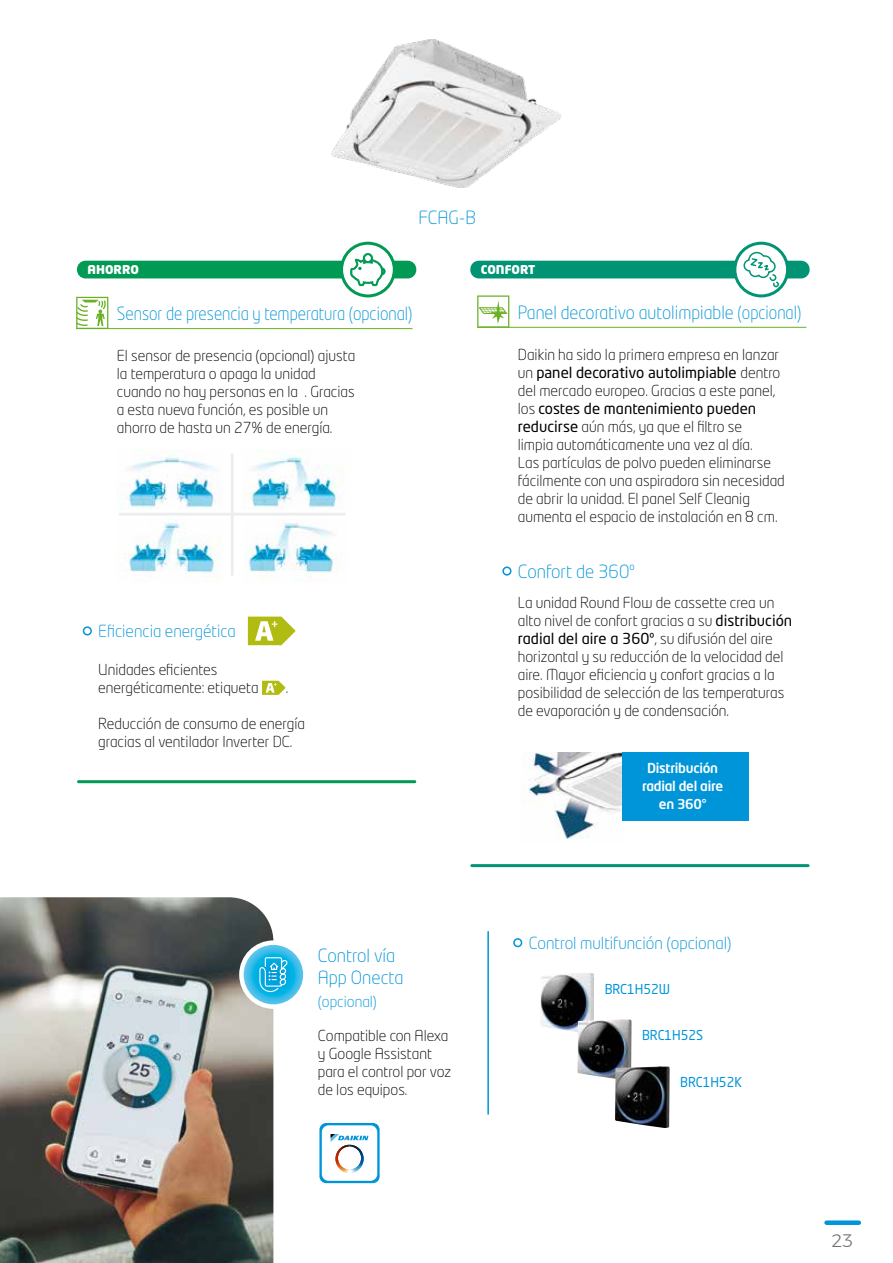
<style>
.page{position:relative;width:893px;height:1263px;background:#fff}
.page>*{position:absolute;margin:0;border:0;box-sizing:border-box;transform-origin:0 0}
.t1{font:300 18px/22.5px "Neo Tech Std";color:#0095d8}
.t2{font:300 18px "Neo Tech Std";color:#0095d8;scale:.9 1}
.t3{font:300 18px "Montserrat";color:#707172}
.t4{font:300 16.5px "Neo Tech Std";color:#0095d8}
.t5{font:300 15px/18px "Neo Tech Std";color:#000}
.t6{font:15px "Neo Sans Std";color:#000}
.t7{font:300 15px "Neo Tech Std";color:#0095d8}
.t8{font:500 13.5px/18px "Neo Tech Std";letter-spacing:-.02em;color:#fff;text-align:center}
.t9{font:13.5px "Neo Tech Std";color:#0095d8;scale:.94 1}
.t10{font:900 12px "Neo Tech Std";color:#fff}
.s1{font-family:"Neo Tech Std";font-weight:300}
.s2{font-weight:400}
</style>
<div class="page">
<hr style="left:472px;top:864px;width:336px;height:3px;background:#009475">
<hr style="left:477px;top:327px;width:329px;height:1px;background:#6ab023">
<svg style="left:477px;top:295px;width:32px;height:33px"></svg>
<img style="left:528px;top:752px;width:94px;height:87px">
<div style="left:622px;top:752px;width:126px;height:68px;background:#0095d8"></div>
<hr style="left:79px;top:780px;width:336px;height:3px;background:#009a54">
<img style="left:117px;top:454px;width:103px;height:56px">
<img style="left:125px;top:519px;width:95px;height:55px">
<hr style="left:119px;top:513px;width:227px;height:3px;background:#eceded">
<hr style="left:231px;top:454px;width:3px;height:121px;background:#eceded">
<img style="left:247px;top:450px;width:96px;height:58px">
<img style="left:244px;top:519px;width:93px;height:58px">
<hr style="left:76px;top:328px;width:337px;height:1px;background:#6ab023">
<svg style="left:76px;top:297px;width:32px;height:32px"></svg>
<svg style="left:262px;top:681px;width:24px;height:14px"></svg>
<svg style="left:248px;top:617px;width:48px;height:28px"></svg>
<img style="left:332px;top:39px;width:229px;height:149px">
<div style="left:470px;top:261px;width:340px;height:17px;background:#009475;border-radius:9px"></div>
<svg style="left:735px;top:243px;width:53px;height:53px"></svg>
<div style="left:733px;top:242px;width:56px;height:55px;border:3px solid #009475;border-radius:50%"></div>
<svg style="left:743px;top:251px;width:37px;height:37px"></svg>
<div style="left:77px;top:261px;width:339px;height:17px;background:#009a54;border-radius:9px"></div>
<svg style="left:342px;top:243px;width:52px;height:53px"></svg>
<div style="left:340px;top:242px;width:56px;height:55px;border:3px solid #009a54;border-radius:50%"></div>
<svg style="left:350px;top:253px;width:35px;height:34px"></svg>
<hr style="left:487px;top:932px;width:2px;height:182px;background:#0095d8">
<div style="left:826px;top:1220px;width:33px;height:5px;background:#0095d8"></div>
<img style="left:0;top:897px;width:273px;height:366px">
<svg style="left:319px;top:1123px;width:61px;height:60px"></svg>
<img style="left:540px;top:973px;width:54px;height:59px">
<img style="left:577px;top:1019px;width:54px;height:60px">
<img style="left:615px;top:1066px;width:55px;height:62px">
<div style="left:513px;top:938px;width:9px;height:9px;border:2px solid #0095d8;border-radius:50%"></div>
<div style="left:502px;top:566px;width:9px;height:10px;border:2px solid #0095d8;border-radius:50%"></div>
<div style="left:83px;top:626px;width:9px;height:9px;border:2px solid #0095d8;border-radius:50%"></div>
<div style="left:239px;top:940px;width:69px;height:69px;border:9px solid #fff;border-radius:50%"></div>
<svg style="left:244px;top:945px;width:59px;height:59px;background:#33bbe8"></svg>
<svg style="left:259px;top:957px;width:30px;height:36px"></svg>
<p class="t1" style="left:419px;top:206px;width:59px">FCAG-B</p>
<p class="t10" style="left:88px;top:262px;width:53px">AHORRO</p>
<p class="t10" style="left:481px;top:262px;width:56px">CONFORT</p>
<p class="t2" style="left:117px;top:303px;width:330px">Sensor de presencia y temperatura (opcional)</p>
<p class="t5" style="left:117px;top:346px;width:240px">El sensor de presencia (opcional) ajusta la temperatura o apaga la unidad cuando no hay personas en la . Gracias a esta nueva función, es posible un ahorro de hasta un 27% de energía.</p>
<p class="t4" style="left:98px;top:621px;width:139px">Eficiencia energética</p>
<p class="t5" style="left:98px;top:661px;width:162px">Unidades eficientes energéticamente: etiqueta</p>
<p class="t5" style="left:286px;top:679px;width:4px">.</p>
<p class="t5" style="left:98px;top:715px;width:208px">Reducción de consumo de energía gracias al ventilador Inverter DC.</p>
<p class="t1" style="left:318px;top:944px;width:87px">Control vía<br>App Onecta</p>
<p class="t7" style="left:318px;top:992px;width:61px">(opcional)</p>
<p class="t5" style="left:318px;top:1026px;width:135px">Compatible con Alexa y Google Assistant para el control por voz de los equipos.</p>
<p class="t1" style="left:518px;top:301px;width:285px">Panel decorativo autolimpiable (opcional)</p>
<p class="t5" style="left:518px;top:345px;width:263px">Daikin ha sido la primera empresa en lanzar</p>
<p class="t6" style="left:518px;top:363px;width:264px"><span class="s1">un</span> panel decorativo autolimpiable <span class="s1">dentro</span></p>
<p class="t5" style="left:518px;top:381px;width:268px">del mercado europeo. Gracias a este panel, los <span class="s2">costes de mantenimiento pueden reducirse</span> aún más, ya que el filtro se<br>limpia automáticamente una vez al día.<br>Las partículas de polvo pueden eliminarse fácilmente con una aspiradora sin necesidad de abrir la unidad. El panel Self Cleanig aumenta el espacio de instalación en 8 cm.</p>
<p class="t1" style="left:518px;top:560px;width:118px">Confort de 360º</p>
<p class="t5" style="left:518px;top:594px;width:276px">La unidad Round Flow de cassette crea un alto nivel de confort gracias a su <span class="s2">distribución radial del aire a 360º</span>, su difusión del aire horizontal y su reducción de la velocidad del aire. Mayor eficiencia y confort gracias a la posibilidad de selección de las temperaturas de evaporación y de condensación.</p>
<p class="t8" style="left:642px;top:759px;width:82px">Distribución radial del aire en 360°</p>
<p class="t4" style="left:529px;top:933px;width:204px">Control multifunción (opcional)</p>
<p class="t9" style="left:605px;top:980px;width:71px">BRC1H52W</p>
<p class="t9" style="left:642px;top:1027px;width:66px">BRC1H52S</p>
<p class="t9" style="left:680px;top:1074px;width:67px">BRC1H52K</p>
<p class="t3" style="left:832px;top:1227px;width:23px">23</p>
</div>
